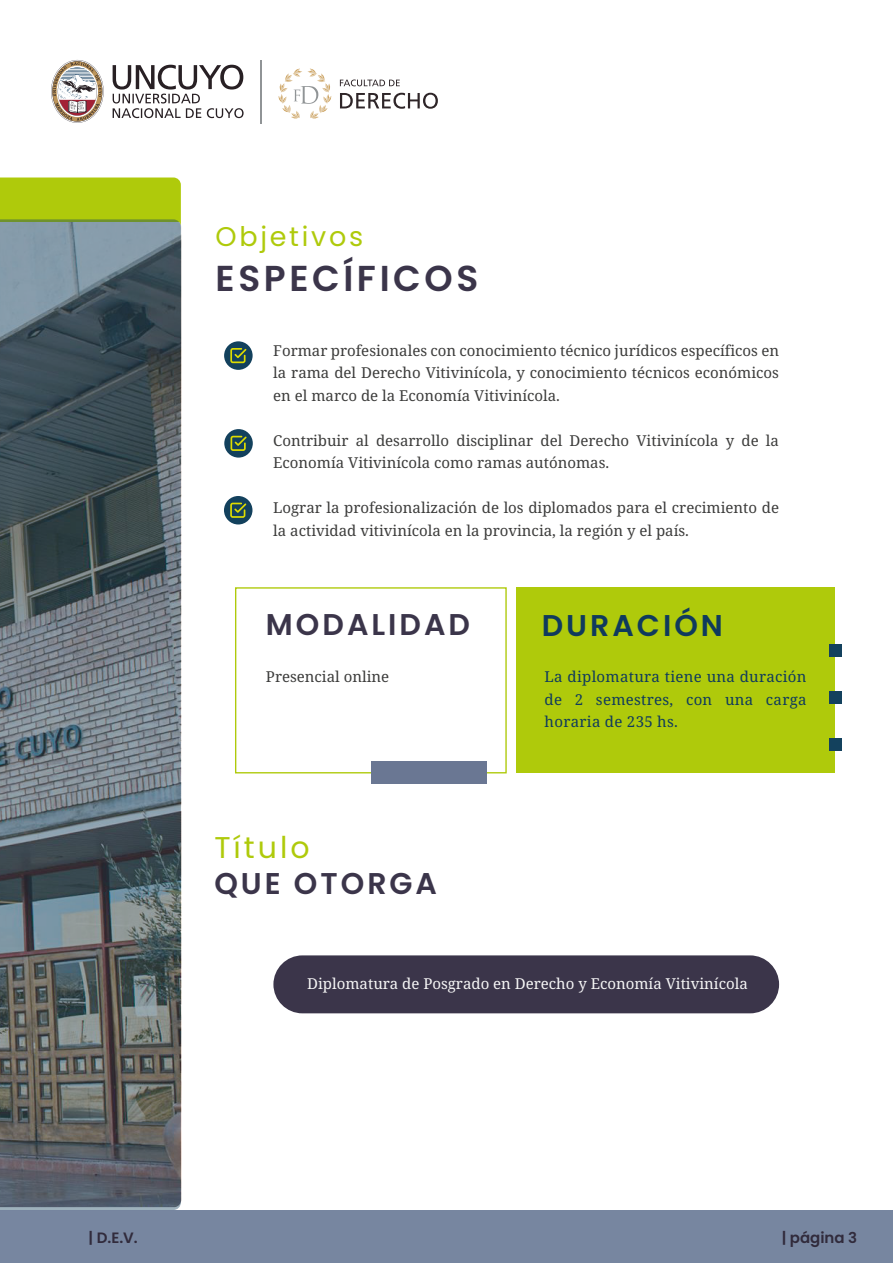
<style>
.page{position:relative;width:893px;height:1263px;background:#fff}
.page>*{position:absolute;margin:0;border:0;box-sizing:border-box;transform-origin:0 0}
.t1{font:600 36px "Poppins";letter-spacing:.1em;color:#3b354a}
.t2{font:600 30px "Poppins";letter-spacing:.1em;color:#3b354a}
.t3{font:600 30px "Poppins";letter-spacing:.1em;color:#0f3a5d}
.t4{font:30px "Poppins";letter-spacing:.1em;color:#afca0b}
.t5{font:27px "Poppins";letter-spacing:.1em;color:#afca0b}
.t6{font:15px/22.5px "Noto Serif";color:#3c3c3b}
.t7{font:15px/22.5px "Noto Serif";letter-spacing:.02em;color:#0f3a5d;text-align:justify}
.t8{font:15px "Noto Serif";color:#f6f6f6}
.t9{font:600 15px "Poppins";color:#312b3c}
</style>
<div class="page">
<div style="left:0;top:177px;width:181px;height:42px;background:#afca0b"></div>
<div style="left:0;top:1210px;width:893px;height:53px;background:#7786a0"></div>
<svg style="left:0;top:219px;width:181px;height:991px"></svg>
<svg style="left:113px;top:65px;width:131px;height:53px"></svg>
<svg style="left:51px;top:60px;width:53px;height:63px"></svg>
<hr style="left:260px;top:60px;width:1px;height:64px;background:#909496">
<svg style="left:278px;top:68px;width:53px;height:51px"></svg>
<svg style="left:340px;top:93px;width:98px;height:16px"></svg>
<svg style="left:340px;top:79px;width:60px;height:7px"></svg>
<div style="left:224px;top:341px;width:29px;height:29px;background:#13415d;border-radius:14px"></div>
<svg style="left:230px;top:348px;width:16px;height:15px"></svg>
<svg style="left:224px;top:429px;width:29px;height:29px"></svg>
<svg style="left:231px;top:436px;width:16px;height:15px"></svg>
<div style="left:224px;top:496px;width:28px;height:28px;background:#13415d;border-radius:14px"></div>
<svg style="left:230px;top:503px;width:16px;height:15px"></svg>
<div style="left:235px;top:587px;width:272px;height:186px;border:1px solid #afca0b"></div>
<div style="left:516px;top:588px;width:319px;height:185px;background:#afca0b"></div>
<div style="left:273px;top:955px;width:506px;height:58px;background:#3b354a;border-radius:29px"></div>
<div style="left:371px;top:761px;width:116px;height:23px;background:#6a7793"></div>
<div style="left:829px;top:738px;width:12px;height:13px;background:#13415d"></div>
<div style="left:829px;top:691px;width:12px;height:13px;background:#13415d"></div>
<div style="left:829px;top:644px;width:12px;height:13px;background:#13415d"></div>
<h3 class="t5" style="left:216px;top:221px;width:149px">Objetivos</h3>
<h1 class="t1" style="left:216px;top:257px;width:264px">ESPECÍFICOS</h1>
<p class="t6" style="left:273px;top:340px;width:507px;text-align:justify">Formar profesionales con conocimiento técnico jurídicos específicos en la rama del Derecho Vitivinícola, y conocimiento técnicos económicos en el marco de la Economía Vitivinícola.</p>
<p class="t6" style="left:273px;top:430px;width:507px">Contribuir al desarrollo disciplinar del Derecho Vitivinícola y de la<br>Economía Vitivinícola como ramas autónomas.</p>
<p class="t6" style="left:273px;top:497px;width:507px">Lograr la profesionalización de los diplomados para el crecimiento de la actividad vitivinícola en la provincia, la región y el país.</p>
<h2 class="t3" style="left:542px;top:608px;width:183px">DURACIÓN</h2>
<h2 class="t2" style="left:266px;top:607px;width:206px">MODALIDAD</h2>
<p class="t6" style="left:266px;top:665px;width:125px">Presencial online</p>
<p class="t7" style="left:545px;top:666px;width:263px">La diplomatura tiene una duración de 2 semestres, con una carga horaria de 235 hs.</p>
<h2 class="t4" style="left:214px;top:830px;width:97px">Título</h2>
<h2 class="t2" style="left:214px;top:866px;width:224px">QUE OTORGA</h2>
<p class="t8" style="left:307px;top:973px;width:442px">Diplomatura de Posgrado en Derecho y Economía Vitivinícola</p>
<p class="t9" style="left:89px;top:1229px;width:51px">| D.E.V.</p>
<p class="t9" style="left:782px;top:1229px;width:77px">| página 3</p>
</div>
